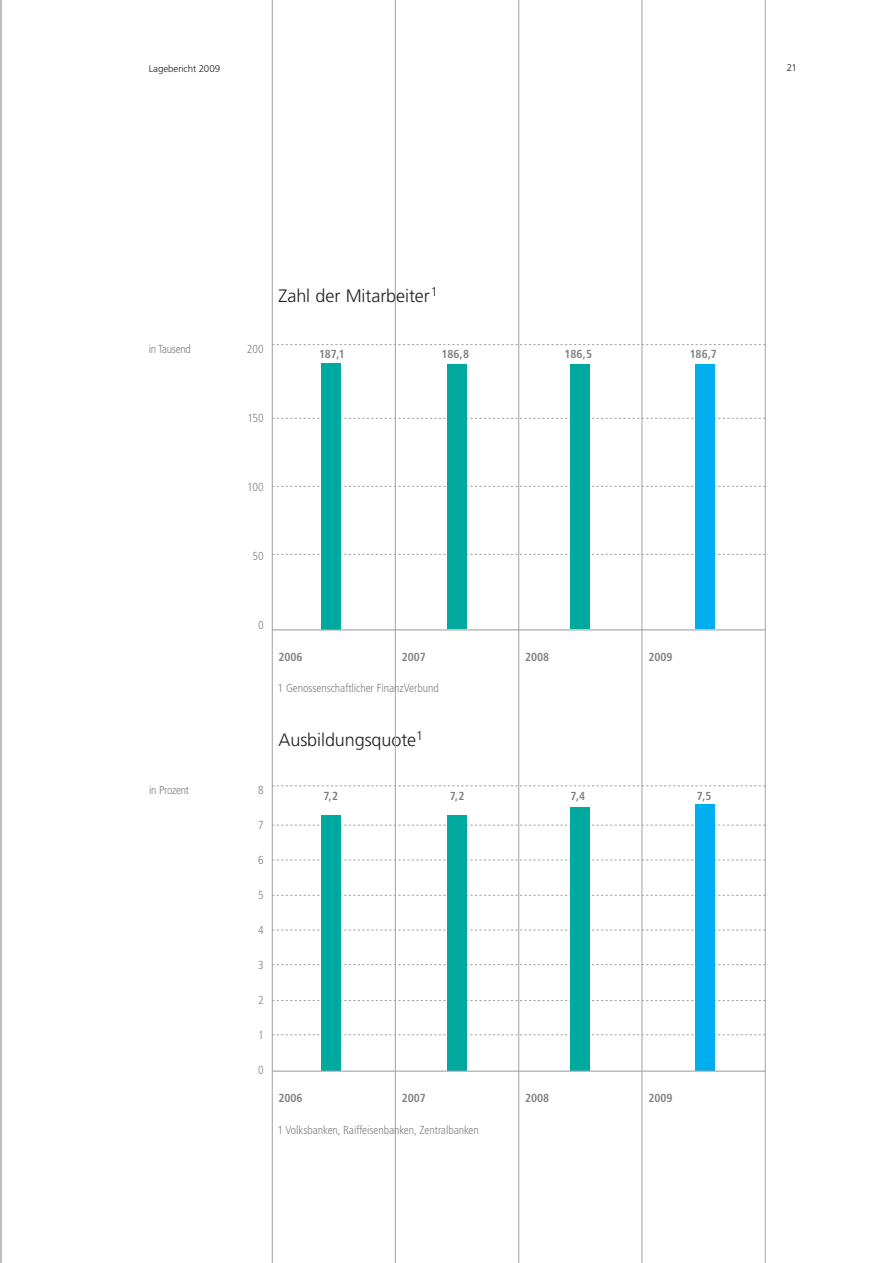
<style>
.page{position:relative;width:893px;height:1263px;background:#fff}
.page>*{position:absolute;margin:0;border:0;box-sizing:border-box;transform-origin:0 0}
.t1{font:300 18px "Frutiger";letter-spacing:-.005em;color:#231f20}
.t2{font:300 condensed 11.7px "Frutiger LT";letter-spacing:-.005em;color:#808083}
.t3{font:700 condensed 11.7px "Frutiger LT";letter-spacing:-.005em;color:#808083}
.t4{font:300 condensed 11.7px "Frutiger LT";letter-spacing:-.025em;color:#808083}
.t5{font:300 9.75px "Frutiger";letter-spacing:-.01em;color:#231f20}
</style>
<div class="page">
<div style="left:0;top:0;width:18px;height:1263px;background:linear-gradient(to bottom,#fefefe,#fefefe)"></div>
<svg style="left:273px;top:344px;width:492px;height:1px"></svg>
<svg style="left:273px;top:785px;width:492px;height:1px"></svg>
<svg style="left:273px;top:418px;width:492px;height:1px"></svg>
<svg style="left:273px;top:825px;width:492px;height:1px"></svg>
<svg style="left:273px;top:860px;width:492px;height:1px"></svg>
<svg style="left:273px;top:895px;width:492px;height:1px"></svg>
<svg style="left:273px;top:486px;width:492px;height:1px"></svg>
<svg style="left:273px;top:930px;width:492px;height:1px"></svg>
<svg style="left:273px;top:964px;width:492px;height:1px"></svg>
<svg style="left:273px;top:554px;width:492px;height:1px"></svg>
<svg style="left:273px;top:1000px;width:492px;height:1px"></svg>
<svg style="left:273px;top:1034px;width:492px;height:1px"></svg>
<hr style="left:272px;top:0;width:1px;height:1263px;background:#a3a3a7">
<hr style="left:395px;top:0;width:1px;height:1263px;background:#a3a3a7">
<hr style="left:518px;top:0;width:1px;height:1263px;background:#a3a3a7">
<hr style="left:642px;top:0;width:1px;height:1263px;background:#a3a3a7">
<hr style="left:765px;top:0;width:1px;height:1263px;background:#a3a3a7">
<div style="left:322px;top:363px;width:19px;height:266px;background:#00a9a0"></div>
<div style="left:322px;top:815px;width:19px;height:255px;background:#00a9a0"></div>
<div style="left:447px;top:364px;width:20px;height:265px;background:#00a9a0"></div>
<div style="left:447px;top:815px;width:20px;height:255px;background:#00a9a0"></div>
<div style="left:571px;top:364px;width:19px;height:265px;background:#00a9a0"></div>
<div style="left:571px;top:807px;width:19px;height:263px;background:#00a9a0"></div>
<div style="left:695px;top:364px;width:19px;height:265px;background:#00aeef"></div>
<div style="left:695px;top:804px;width:19px;height:266px;background:#00aeef"></div>
<hr style="left:272px;top:629px;width:493px;height:1px;background:#a3a3a7">
<hr style="left:272px;top:1070px;width:493px;height:2px;background:#a3a3a7">
<p class="t5" style="left:149px;top:63px;width:73px">Lagebericht 2009</p>
<p class="t5" style="left:787px;top:63px;width:12px">21</p>
<p class="t4" style="left:149px;top:342px;width:44px">in Tausend</p>
<p class="t4" style="left:149px;top:784px;width:42px">in Prozent</p>
<h1 class="t1" style="left:279px;top:286px;width:161px">Zahl der Mitarbeiter<sup>1</sup></h1>
<p class="t2" style="left:247px;top:342px;width:18px">200</p>
<p class="t3" style="left:319px;top:347px;width:27px">187,1</p>
<p class="t3" style="left:442px;top:347px;width:29px">186,8</p>
<p class="t3" style="left:565px;top:347px;width:29px">186,5</p>
<p class="t3" style="left:690px;top:347px;width:29px">186,7</p>
<p class="t2" style="left:248px;top:411px;width:18px">150</p>
<p class="t2" style="left:247px;top:480px;width:18px">100</p>
<p class="t2" style="left:252px;top:549px;width:13px">50</p>
<p class="t2" style="left:258px;top:618px;width:7px">0</p>
<p class="t3" style="left:279px;top:650px;width:26px">2006</p>
<p class="t3" style="left:402px;top:650px;width:26px">2007</p>
<p class="t2" style="left:277px;top:682px;width:163px">1 Genossenschaftlicher FinanzVerbund</p>
<p class="t3" style="left:525px;top:650px;width:26px">2008</p>
<p class="t3" style="left:648px;top:650px;width:26px">2009</p>
<p class="t2" style="left:258px;top:784px;width:7px">8</p>
<p class="t2" style="left:258px;top:819px;width:7px">7</p>
<p class="t2" style="left:258px;top:853px;width:7px">6</p>
<p class="t2" style="left:258px;top:888px;width:7px">5</p>
<p class="t2" style="left:258px;top:923px;width:7px">4</p>
<p class="t2" style="left:258px;top:958px;width:7px">3</p>
<p class="t2" style="left:258px;top:993px;width:7px">2</p>
<p class="t2" style="left:258px;top:1028px;width:7px">1</p>
<p class="t2" style="left:258px;top:1063px;width:7px">0</p>
<h1 class="t1" style="left:279px;top:729px;width:146px">Ausbildungsquote<sup>1</sup></h1>
<p class="t3" style="left:323px;top:789px;width:16px">7,2</p>
<p class="t3" style="left:450px;top:789px;width:16px">7,2</p>
<p class="t3" style="left:570px;top:789px;width:16px">7,4</p>
<p class="t3" style="left:697px;top:789px;width:16px">7,5</p>
<p class="t3" style="left:279px;top:1091px;width:26px">2006</p>
<p class="t3" style="left:402px;top:1091px;width:26px">2007</p>
<p class="t3" style="left:525px;top:1091px;width:26px">2008</p>
<p class="t3" style="left:648px;top:1091px;width:26px">2009</p>
<p class="t2" style="left:277px;top:1123px;width:203px">1 Volksbanken, Raiffeisenbanken, Zentralbanken</p>
</div>
